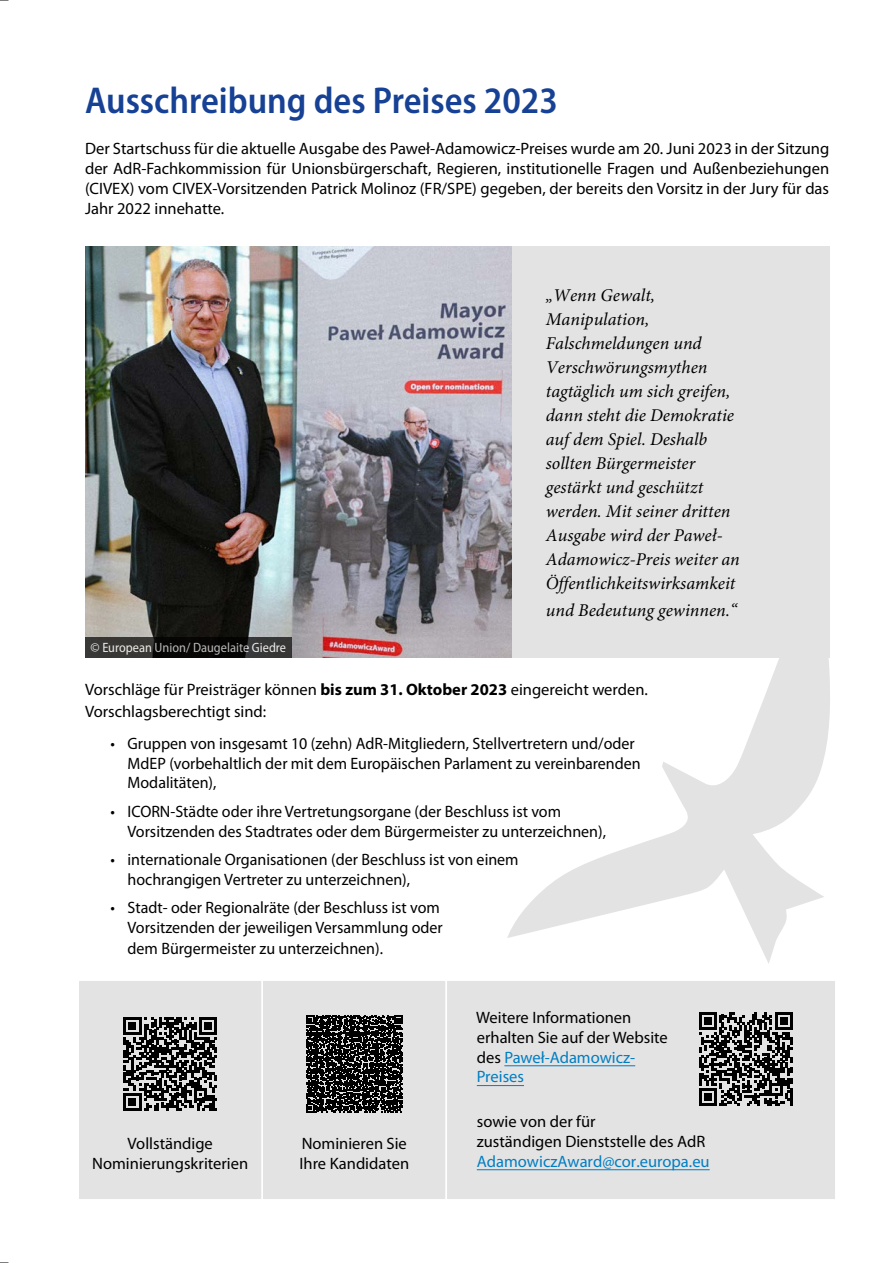
<style>
.page{position:relative;width:893px;height:1263px;background:#fff}
.page>*{position:absolute;margin:0;border:0;box-sizing:border-box;transform-origin:0 0}
.t1{font:600 semi-condensed 37.5px "Myriad Pro";color:#164194}
.quotes{font:italic 18px/24px "Minion Pro";color:#000}
.bodytext{font:16.5px/19.8px "Myriad Pro";color:#000}
.t2{font:semi-condensed 13.5px "Myriad Pro";color:#fff}
.s1{font-weight:700}
.s2{color:#007ec3}
</style>
<div class="page">
<div style="left:512px;top:247px;width:317px;height:411px;background:#e3e3e3"></div>
<img style="left:85px;top:247px;width:427px;height:411px">
<svg style="left:85px;top:637px;width:207px;height:21px;background:#21201f"></svg>
<div style="left:78px;top:980px;width:184px;height:220px;background:#e3e3e3"></div>
<svg style="left:124px;top:1017px;width:93px;height:93px"></svg>
<div style="left:78px;top:979px;width:185px;height:221px;border:2px solid #fff"></div>
<div style="left:262px;top:980px;width:184px;height:220px;background:#e3e3e3"></div>
<svg style="left:306px;top:1015px;width:97px;height:97px"></svg>
<div style="left:262px;top:979px;width:185px;height:221px;border:2px solid #fff"></div>
<div style="left:446px;top:980px;width:390px;height:220px;background:#e3e3e3"></div>
<div style="left:446px;top:979px;width:390px;height:221px;border:2px solid #fff"></div>
<svg style="left:699px;top:1012px;width:93px;height:94px"></svg>
<svg style="left:507px;top:582px;width:323px;height:381px"></svg>
<hr style="left:504px;top:1065px;width:131px;height:1px;background:#007ec3">
<hr style="left:477px;top:1085px;width:47px;height:1px;background:#007ec3">
<hr style="left:477px;top:1169px;width:233px;height:1px;background:#007ec3">
<h3 class="t1" style="left:85px;top:80px;width:474px">Ausschreibung des Preises 2023</h3>
<p class="bodytext" style="left:85px;top:139px;width:746px;text-align:justify">Der Startschuss für die aktuelle Ausgabe des Paweł-Adamowicz-Preises wurde am 20. Juni 2023 in der Sitzung der AdR-Fachkommission für Unionsbürgerschaft, Regieren, institutionelle Fragen und Außenbeziehungen (CIVEX) vom CIVEX-Vorsitzenden Patrick Molinoz (FR/SPE) gegeben, der bereits den Vorsitz in der Jury für das Jahr 2022 innehatte.</p>
<p class="quotes" style="left:546px;top:284px;width:196px">„Wenn Gewalt,<br>Manipulation,<br>Falschmeldungen und<br>Verschwörungsmythen tagtäglich um sich greifen, dann steht die Demokratie auf dem Spiel. Deshalb sollten Bürgermeister gestärkt und geschützt werden. Mit seiner dritten<br>Ausgabe wird der Paweł-<br>Adamowicz-Preis weiter an<br>Öffentlichkeitswirksamkeit</p>
<p class="quotes" style="left:546px;top:599px;width:193px">und Bedeutung gewinnen.“</p>
<p class="t2" style="left:91px;top:641px;width:197px">© European Union/ Daugelaite Giedre</p>
<p class="bodytext" style="left:85px;top:679px;width:564px;line-height:21.6px">Vorschläge für Preisträger können <span class="s1">bis zum 31. Oktober 2023</span> eingereicht werden.<br>Vorschlagsberechtigt sind:</p>
<p class="bodytext" style="left:128px;top:734px;width:515px;text-indent:-17px">• Gruppen von insgesamt 10 (zehn) AdR-Mitgliedern, Stellvertretern und/oder<br>MdEP (vorbehaltlich der mit dem Europäischen Parlament zu vereinbarenden<br>Modalitäten),</p>
<p class="bodytext" style="left:128px;top:802px;width:480px;text-indent:-17px">• ICORN-Städte oder ihre Vertretungsorgane (der Beschluss ist vom<br>Vorsitzenden des Stadtrates oder dem Bürgermeister zu unterzeichnen),</p>
<p class="bodytext" style="left:128px;top:850px;width:393px;text-indent:-17px">• internationale Organisationen (der Beschluss ist von einem hochrangigen Vertreter zu unterzeichnen),</p>
<p class="bodytext" style="left:111px;top:898px;width:334px;text-align:right">• Stadt- oder Regionalräte (der Beschluss ist vom<br>Vorsitzenden der jeweiligen Versammlung oder</p>
<p class="bodytext" style="left:128px;top:939px;width:257px">dem Bürgermeister zu unterzeichnen).</p>
<p class="bodytext" style="left:92px;top:1134px;width:157px;text-align:center">Vollständige<br>Nominierungskriterien</p>
<p class="bodytext" style="left:299px;top:1134px;width:111px">Nominieren Sie<br>Ihre Kandidaten</p>
<p class="bodytext" style="left:476px;top:1008px;width:193px">Weitere Informationen erhalten Sie auf der Website des <span class="s2">Paweł-Adamowicz-<br>Preises</span></p>
<p class="bodytext" style="left:477px;top:1112px;width:234px">sowie von der für<br>zuständigen Dienststelle des AdR<br><span class="s2">AdamowiczAward@cor.europa.eu</span></p>
</div>
